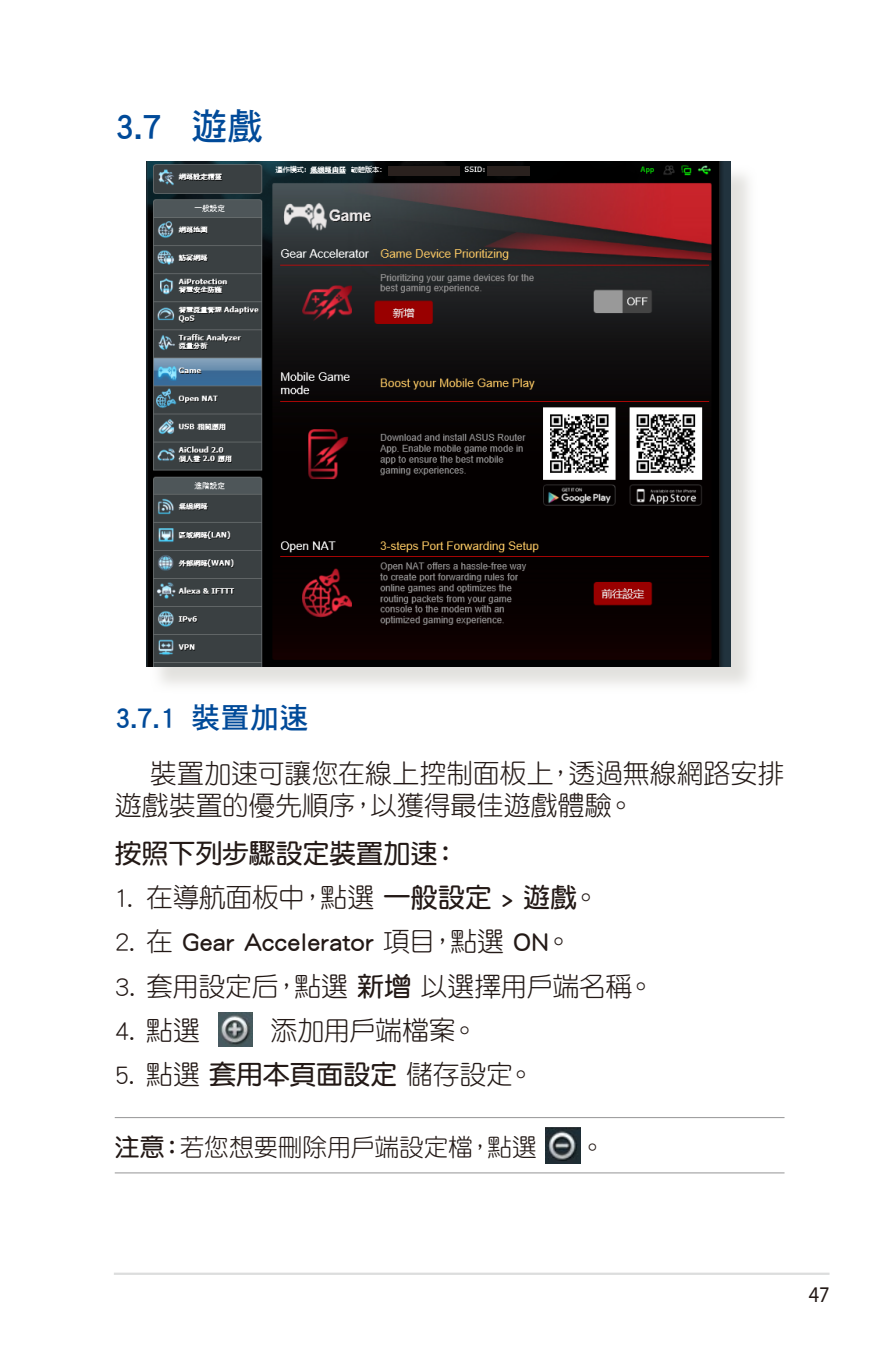
<style>
.page{position:relative;width:893px;height:1346px;background:#fff}
.page>*{position:absolute;margin:0;border:0;box-sizing:border-box;transform-origin:0 0}
.t1{font:36px "DF Hei Std W7";color:#004a99}
.t2{font:29.25px "DF Hei Std W7";color:#004a99}
.t3{font:27px/32.4px "DF Yuan Std W3";letter-spacing:-.01em;color:#231916}
.t4{font:27px "DF Yuan Std W7";letter-spacing:-.005em;color:#231916}
.t5{font:24.75px "DF Yuan Std W3";letter-spacing:-.005em;color:#231916}
.t6{font:22.5px "Myriad Pro";color:#231916;scale:.9 1}
.s1{font-family:"DF Yuan Std W7"}
.s2{font-family:"DF Yuan Std W3"}
</style>
<div class="page">
<hr style="left:114px;top:1272px;width:715px;height:3px;background:#dcdddd">
<hr style="left:115px;top:1117px;width:669px;height:1px;background:#a0a0a1">
<hr style="left:115px;top:1172px;width:669px;height:1px;background:#a0a0a1">
<img style="left:218px;top:1013px;width:35px;height:34px">
<img style="left:545px;top:1127px;width:35px;height:36px">
<div style="left:150px;top:165px;width:608px;height:529px;background:#d9d8d4;opacity:.75"></div>
<img style="left:147px;top:161px;width:583px;height:505px">
<div style="left:487px;top:167px;width:43px;height:9px;background:#2a211e"></div>
<div style="left:388px;top:167px;width:71px;height:9px;background:#2a211e"></div>
<h1 class="t1" style="left:115px;top:106px;width:150px">3.7 遊戲</h1>
<p class="t2" style="left:115px;top:702px;width:195px">3.7.1 裝置加速</p>
<p class="t3" style="left:115px;top:756px;width:671px;text-indent:35px">裝置加速可讓您在線上控制面板上，透過無線網路安排遊戲裝置的優先順序，以獲得最佳遊戲體驗。</p>
<p class="t4" style="left:115px;top:838px;width:346px">按照下列步驟設定裝置加速：</p>
<p class="t3" style="left:115px;top:880px;width:486px">1. 在導航面板中，點選 <span class="s1">一般設定 &gt; 遊戲</span>。</p>
<p class="t4" style="left:115px;top:927px;width:459px"><span class="s2">2. 在</span> Gear Accelerator <span class="s2">項目，點選</span> ON<span class="s2">。</span></p>
<p class="t3" style="left:115px;top:969px;width:541px">3. 套用設定后，點選 <span class="s1">新增</span> 以選擇用戶端名稱。</p>
<p class="t3" style="left:115px;top:1013px;width:87px">4. 點選</p>
<p class="t3" style="left:271px;top:1013px;width:209px">添加用戶端檔案。</p>
<p class="t3" style="left:115px;top:1058px;width:421px">5. 點選 <span class="s1">套用本頁面設定</span> 儲存設定。</p>
<p class="t5" style="left:115px;top:1134px;width:424px"><span class="s1">注意：</span>若您想要刪除用戶端設定檔，點選</p>
<p class="t5" style="left:580px;top:1134px;width:26px">。</p>
<p class="t6" style="left:809px;top:1281px;width:25px">47</p>
</div>
